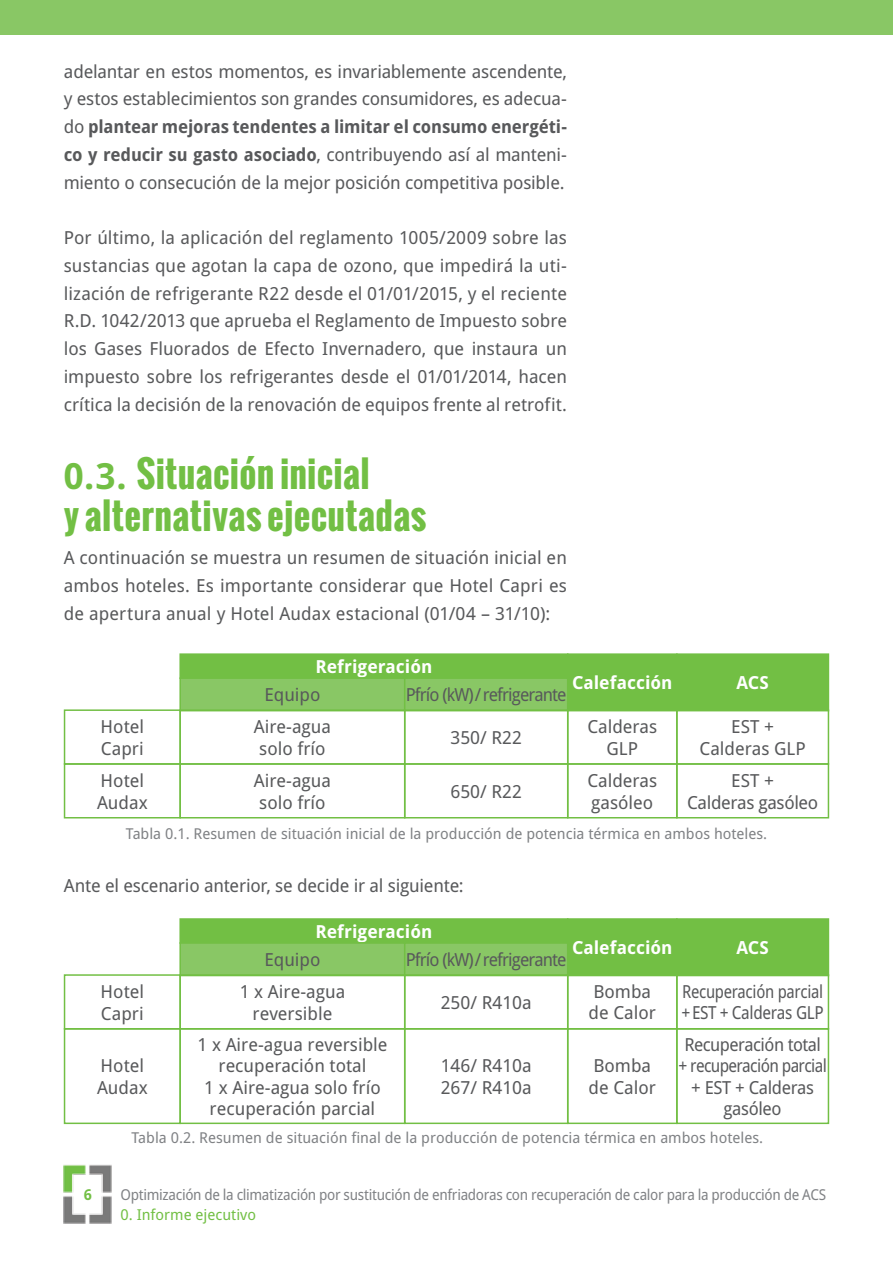
<style>
.page{position:relative;width:893px;height:1263px;background:#fff}
.page>*{position:absolute;margin:0;border:0;box-sizing:border-box;transform-origin:0 0}
.t1{font:700 36px/42px "Oswald";color:#72bf44}
.t2{font:18px/21.6px "Droid Sans";color:#58595b}
.t3{font:18px/21.6px "Droid Sans";letter-spacing:-.03em;color:#58595b;text-align:center;scale:.96 1}
.t4{font:700 18px "Droid Sans";color:#fff}
.t5{font:18px "Droid Sans";letter-spacing:-.05em;color:#58595b}
.t6{font:18px/21.6px "Droid Sans";letter-spacing:-.02em;color:#58595b;scale:.87 1}
.t7{font:18px/21.6px "Droid Sans";letter-spacing:-.02em;color:#58595b;text-align:center}
.t8{font:15px "Droid Sans";color:#808285}
.t9{font:15px "Droid Sans";letter-spacing:-.025em;color:#808285;scale:.95 1}
.t10{font:15px "Droid Sans";color:#72bf44}
.t11{font:700 15px "Droid Sans";color:#72bf44}
.s1{font-weight:700}
.s2{font-family:"Droid Sans"}
</style>
<div class="page">
<div style="left:0;top:0;width:893px;height:35px;background:#89c765"></div>
<img style="left:64px;top:1164px;width:48px;height:60px">
<div style="left:180px;top:654px;width:388px;height:24px;background:#72bf44"></div>
<div style="left:179px;top:653px;width:389px;height:26px;border:2px solid #72bf44"></div>
<div style="left:180px;top:678px;width:225px;height:33px;background:#89c765"></div>
<div style="left:179px;top:677px;width:226px;height:34px;border:2px solid #72bf44"></div>
<div style="left:405px;top:678px;width:163px;height:33px;background:#89c765"></div>
<div style="left:404px;top:677px;width:164px;height:34px;border:2px solid #72bf44"></div>
<div style="left:64px;top:709px;width:117px;height:56px;border:2px solid #72bf44"></div>
<div style="left:179px;top:709px;width:226px;height:56px;border:2px solid #72bf44"></div>
<div style="left:404px;top:709px;width:164px;height:56px;border:2px solid #72bf44"></div>
<div style="left:567px;top:709px;width:111px;height:56px;border:2px solid #72bf44"></div>
<div style="left:676px;top:709px;width:153px;height:56px;border:2px solid #72bf44"></div>
<div style="left:64px;top:763px;width:117px;height:55px;border:2px solid #72bf44"></div>
<div style="left:179px;top:763px;width:226px;height:55px;border:2px solid #72bf44"></div>
<div style="left:404px;top:763px;width:164px;height:55px;border:2px solid #72bf44"></div>
<div style="left:567px;top:763px;width:111px;height:55px;border:2px solid #72bf44"></div>
<div style="left:676px;top:763px;width:153px;height:55px;border:2px solid #72bf44"></div>
<div style="left:568px;top:654px;width:109px;height:57px;background:#72bf44"></div>
<div style="left:567px;top:653px;width:111px;height:58px;border:2px solid #72bf44"></div>
<div style="left:677px;top:654px;width:151px;height:57px;background:#72bf44"></div>
<div style="left:676px;top:653px;width:153px;height:58px;border:2px solid #72bf44"></div>
<div style="left:180px;top:919px;width:388px;height:24px;background:#72bf44"></div>
<div style="left:179px;top:918px;width:389px;height:26px;border:2px solid #72bf44"></div>
<div style="left:180px;top:943px;width:225px;height:32px;background:#89c765"></div>
<div style="left:179px;top:942px;width:226px;height:34px;border:2px solid #72bf44"></div>
<div style="left:405px;top:943px;width:163px;height:32px;background:#89c765"></div>
<div style="left:404px;top:942px;width:164px;height:34px;border:2px solid #72bf44"></div>
<div style="left:64px;top:974px;width:117px;height:55px;border:2px solid #72bf44"></div>
<div style="left:179px;top:974px;width:226px;height:55px;border:2px solid #72bf44"></div>
<div style="left:404px;top:974px;width:164px;height:55px;border:2px solid #72bf44"></div>
<div style="left:567px;top:974px;width:111px;height:55px;border:2px solid #72bf44"></div>
<div style="left:676px;top:974px;width:153px;height:55px;border:2px solid #72bf44"></div>
<div style="left:64px;top:1028px;width:117px;height:96px;border:2px solid #72bf44"></div>
<div style="left:179px;top:1028px;width:226px;height:96px;border:2px solid #72bf44"></div>
<div style="left:404px;top:1028px;width:164px;height:96px;border:2px solid #72bf44"></div>
<div style="left:567px;top:1028px;width:111px;height:96px;border:2px solid #72bf44"></div>
<div style="left:676px;top:1028px;width:153px;height:96px;border:2px solid #72bf44"></div>
<div style="left:568px;top:919px;width:109px;height:56px;background:#72bf44"></div>
<div style="left:567px;top:918px;width:111px;height:58px;border:2px solid #72bf44"></div>
<div style="left:677px;top:919px;width:151px;height:56px;background:#72bf44"></div>
<div style="left:676px;top:918px;width:153px;height:58px;border:2px solid #72bf44"></div>
<p class="t2" style="left:64px;top:57px;width:505px;line-height:27.8px;text-align:justify">adelantar en estos momentos, es invariablemente ascendente, y estos establecimientos son grandes consumidores, es adecua&shy;do <span class="s1">plantear mejoras tendentes a limitar el consumo energéti&shy;co y reducir su gasto asociado</span>, contribuyendo así al manteni&shy;miento o consecución de la mejor posición competitiva posible.</p>
<p class="t2" style="left:64px;top:224px;width:505px;line-height:27.8px;text-align:justify">Por último, la aplicación del reglamento 1005/2009 sobre las sustancias que agotan la capa de ozono, que impedirá la uti&shy;lización de refrigerante R22 desde el 01/01/2015, y el reciente R.D. 1042/2013 que aprueba el Reglamento de Impuesto sobre los Gases Fluorados de Efecto Invernadero, que instaura un impuesto sobre los refrigerantes desde el 01/01/2014, hacen crítica la decisión de la renovación de equipos frente al retrofit.</p>
<h1 class="t1" style="left:64px;top:453px;width:364px"><span class="s2">0.3.</span> Situación inicial<br>y alternativas ejecutadas</h1>
<p class="t2" style="left:64px;top:544px;width:505px;line-height:27.8px;text-align:justify">A continuación se muestra un resumen de situación inicial en ambos hoteles. Es importante considerar que Hotel Capri es de apertura anual y Hotel Audax estacional (01/04 – 31/10):</p>
<p class="t4" style="left:315px;top:656px;width:118px">Refrigeración</p>
<p class="t2" style="left:264px;top:684px;width:58px">Equipo</p>
<p class="t5" style="left:406px;top:684px;width:162px">Pfrío (kW)/refrigerante</p>
<p class="t4" style="left:572px;top:672px;width:102px">Calefacción</p>
<p class="t4" style="left:736px;top:672px;width:34px">ACS</p>
<p class="t2" style="left:101px;top:716px;width:45px">Hotel<br>Capri</p>
<p class="t2" style="left:254px;top:716px;width:79px;text-align:center">Aire-agua solo frío</p>
<p class="t2" style="left:450px;top:727px;width:73px">350/ R22</p>
<p class="t2" style="left:587px;top:716px;width:71px;text-align:center">Calderas<br>GLP</p>
<p class="t2" style="left:699px;top:716px;width:108px;text-align:center">EST +<br>Calderas GLP</p>
<p class="t2" style="left:97px;top:770px;width:52px">Hotel<br>Audax</p>
<p class="t2" style="left:254px;top:770px;width:79px;text-align:center">Aire-agua solo frío</p>
<p class="t2" style="left:450px;top:781px;width:73px">650/ R22</p>
<p class="t2" style="left:587px;top:770px;width:71px">Calderas gasóleo</p>
<p class="t7" style="left:687px;top:770px;width:133px">EST +<br>Calderas gasóleo</p>
<p class="t8" style="left:126px;top:825px;width:643px">Tabla 0.1. Resumen de situación inicial de la producción de potencia térmica en ambos hoteles.</p>
<p class="t2" style="left:64px;top:874px;width:401px">Ante el escenario anterior, se decide ir al siguiente:</p>
<p class="t4" style="left:315px;top:921px;width:118px">Refrigeración</p>
<p class="t2" style="left:264px;top:949px;width:58px">Equipo</p>
<p class="t5" style="left:406px;top:949px;width:162px">Pfrío (kW)/refrigerante</p>
<p class="t4" style="left:572px;top:937px;width:102px">Calefacción</p>
<p class="t4" style="left:736px;top:937px;width:34px">ACS</p>
<p class="t2" style="left:101px;top:981px;width:45px">Hotel<br>Capri</p>
<p class="t2" style="left:240px;top:981px;width:107px;text-align:center">1 x Aire-agua reversible</p>
<p class="t2" style="left:441px;top:992px;width:93px">250/ R410a</p>
<p class="t2" style="left:589px;top:981px;width:69px">Bomba de Calor</p>
<p class="t6" style="left:681px;top:981px;width:165px">Recuperación parcial + EST + Calderas GLP</p>
<p class="t2" style="left:97px;top:1055px;width:52px">Hotel<br>Audax</p>
<p class="t3" style="left:678px;top:1033px;width:156px">Recuperación total + recuperación parcial + EST + Calderas gasóleo</p>
<p class="t2" style="left:197px;top:1033px;width:192px;text-align:center">1 x Aire-agua reversible recuperación total<br>1 x Aire-agua solo frío recuperación parcial</p>
<p class="t2" style="left:441px;top:1055px;width:93px">146/ R410a<br>267/ R410a</p>
<p class="t2" style="left:589px;top:1055px;width:69px">Bomba de Calor</p>
<p class="t8" style="left:131px;top:1129px;width:633px">Tabla 0.2. Resumen de situación final de la producción de potencia térmica en ambos hoteles.</p>
<p class="t11" style="left:84px;top:1186px;width:10px">6</p>
<p class="t9" style="left:121px;top:1186px;width:744px">Optimización de la climatización por sustitución de enfriadoras con recuperación de calor para la producción de ACS</p>
<p class="t10" style="left:121px;top:1206px;width:137px">0. Informe ejecutivo</p>
</div>
